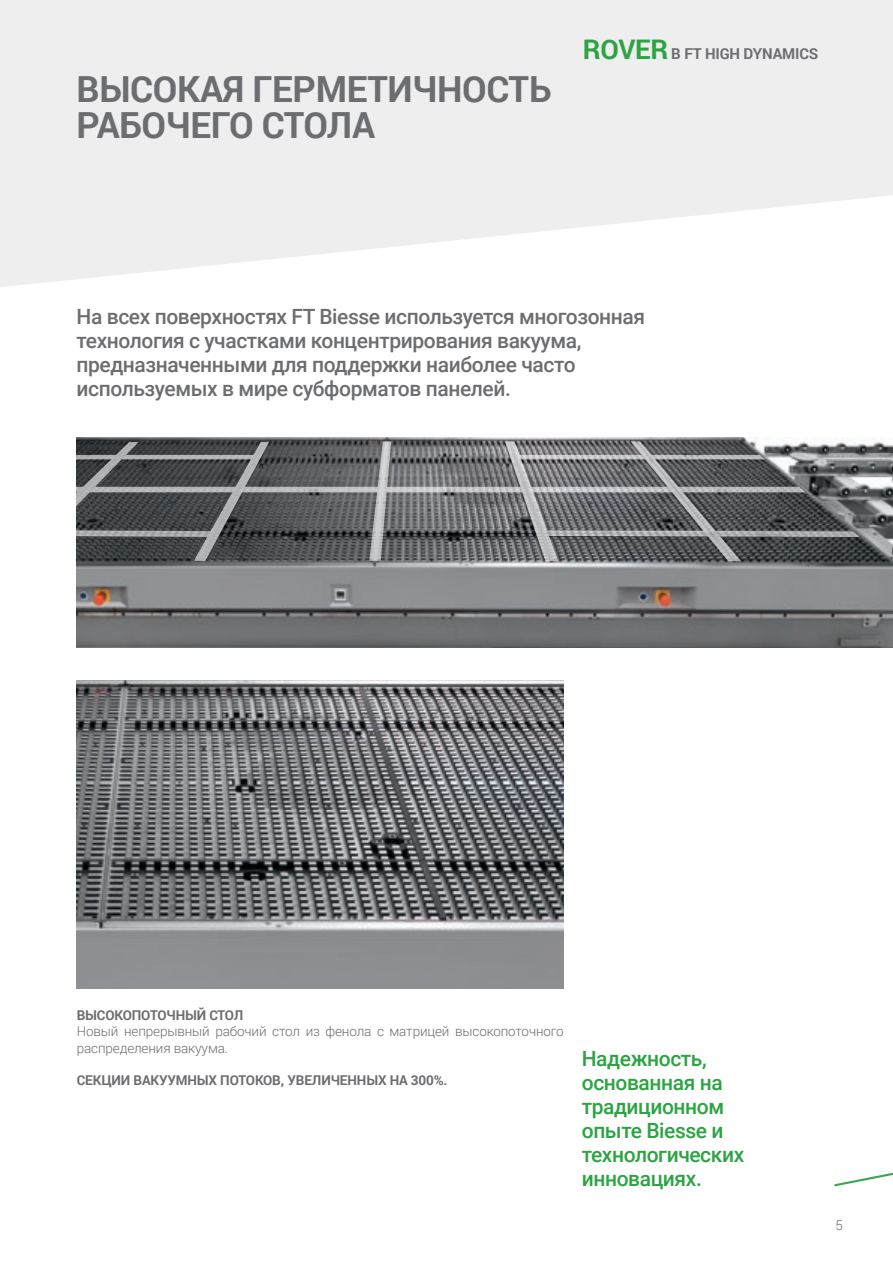
<style>
.page{position:relative;width:893px;height:1263px;background:#fff}
.page>*{position:absolute;margin:0;border:0;box-sizing:border-box;transform-origin:0 0}
.t1{font:700 36px/36px "Roboto";letter-spacing:-.01em;color:#6c6d70}
.t2{font:500 21px/24px "Roboto";letter-spacing:-.02em;color:#6c6d70}
.t3{font:500 21px/24px "Roboto";letter-spacing:-.02em;color:#2da343}
.t4{font:700 15px "Roboto";letter-spacing:-.01em;color:#6c6d70}
.t5{font:300 13.5px/16.2px "Roboto";letter-spacing:-.01em;color:#6c6d70}
.t6{font:700 13.5px "Roboto";letter-spacing:-.01em;color:#6c6d70}
.s1{font-size:27px;color:#2da343}
</style>
<div class="page">
<svg style="left:0;top:0;width:893px;height:287px;fill:#eeeeef"></svg>
<img style="left:77px;top:438px;width:816px;height:210px">
<img style="left:77px;top:680px;width:487px;height:308px">
<svg style="left:76px;top:441px;width:784px;height:120px;background:#66686a"></svg>
<svg style="left:834px;top:1172px;width:59px;height:14px"></svg>
<p class="t1" style="left:77px;top:69px;width:477px">ВЫСОКАЯ ГЕРМЕТИЧНОСТЬ<br>РАБОЧЕГО СТОЛА</p>
<p class="t4" style="left:583px;top:43px;width:237px"><span class="s1">ROVER</span> B FT HIGH DYNAMICS</p>
<p class="t2" style="left:77px;top:304px;width:570px">На всех поверхностях FT Biesse используется многозонная технология с участками концентрирования вакуума, предназначенными для поддержки наиболее часто используемых в мире субформатов панелей.</p>
<p class="t6" style="left:77px;top:1006px;width:168px">ВЫСОКОПОТОЧНЫЙ СТОЛ</p>
<p class="t5" style="left:77px;top:1023px;width:489px">Новый непрерывный рабочий стол из фенола с матрицей высокопоточного распределения вакуума.</p>
<p class="t6" style="left:77px;top:1071px;width:372px">СЕКЦИИ ВАКУУМНЫХ ПОТОКОВ, УВЕЛИЧЕННЫХ НА 300%.</p>
<p class="t3" style="left:582px;top:1046px;width:164px">Надежность, основанная на традиционном опыте Biesse и технологических инновациях.</p>
<p class="t5" style="left:836px;top:1216px;width:9px">5</p>
</div>
